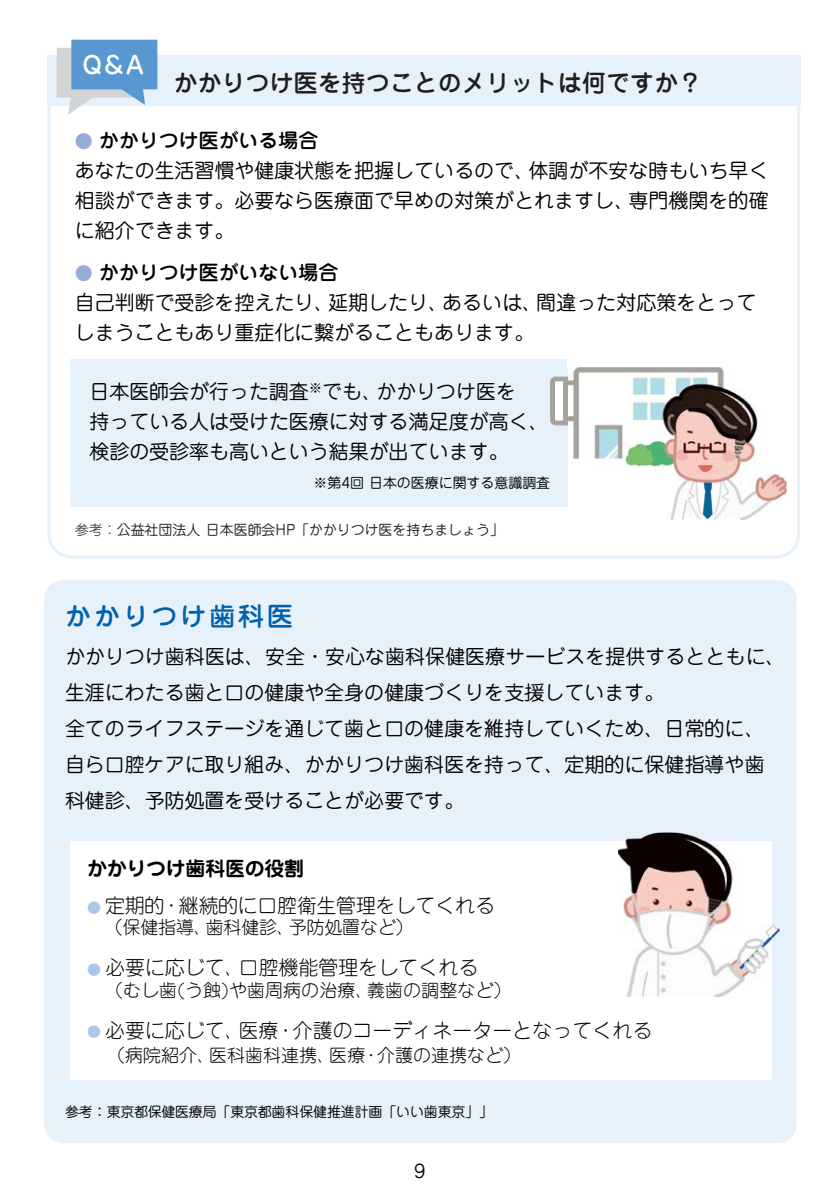
<style>
.page{position:relative;width:840px;height:1191px;background:#fff}
.page>*{position:absolute;margin:0;border:0;box-sizing:border-box;transform-origin:0 0}
.t1{font:500 26px "Jun 34 Pro";letter-spacing:.115em;color:#0061af}
.t2{font:500 24px "Jun 34 Pro";color:#201e1e}
.t3{font:500 24px "Jun 34 Pro";color:#fff}
.t4{font:20px/30px "Jun 201 Pro";color:#000}
.t5{font:300 20px "Jun 101 Pro";color:#000}
.t6{font:500 20px "Jun 34 Pro";color:#000}
.t7{font:700 20px "Jun 501 Pro";letter-spacing:-.01em;color:#000}
.t8{font:300 18px "Jun 101 Pro";color:#000}
.t9{font:18px "Jun 201 Pro";color:#000}
.t10{font:14px "Jun 201 Pro";color:#000}
.t11{font:14px "Jun 201 Pro";color:#201e1e}
.s1{font-size:18px;color:#97acd8}
.s2{font-family:"Jun 101 Pro";font-weight:300}
.s3{font-size:14px;color:#a8c8e9}
</style>
<div class="page">
<div style="left:44px;top:580px;width:752px;height:563px;background:#e7f1fa;border-radius:19px"></div>
<div style="left:71px;top:841px;width:700px;height:239px;background:#fff"></div>
<img style="left:625px;top:832px;width:154px;height:164px">
<img style="left:618px;top:841px;width:153px;height:155px">
<div style="left:71px;top:359px;width:495px;height:148px;background:#e7f1fa"></div>
<div style="left:47px;top:56px;width:752px;height:50px;background:#e7f1fa"></div>
<svg style="left:57px;top:40px;width:100px;height:75px"></svg>
<img style="left:566px;top:367px;width:220px;height:153px">
<img style="left:550px;top:376px;width:16px;height:50px">
<p class="t3" style="left:82px;top:46px;width:63px">Q&amp;A</p>
<p class="t2" style="left:173px;top:64px;width:529px">かかりつけ医を持つことのメリットは何ですか？</p>
<p class="t6" style="left:75px;top:124px;width:245px"><span class="s1">●</span> かかりつけ医がいる場合</p>
<p class="t4" style="left:75px;top:153px;width:694px;text-align:justify">あなたの生活習慣や健康状態を把握しているので、体調が不安な時もいち早く相談ができます。必要なら医療面で早めの対策がとれますし、専門機関を的確に紹介できます。</p>
<p class="t6" style="left:75px;top:256px;width:265px"><span class="s1">●</span> かかりつけ医がいない場合</p>
<p class="t4" style="left:75px;top:285px;width:682px">自己判断で受診を控えたり、延期したり、あるいは、間違った対応策をとってしまうこともあり重症化に繋がることもあります。</p>
<p class="t4" style="left:89px;top:374px;width:460px">日本医師会が行った調査<sup>※</sup>でも、かかりつけ医を<br>持っている人は受けた医療に対する満足度が高く、検診の受診率も高いという結果が出ています。</p>
<p class="t10" style="left:313px;top:472px;width:238px">※第4回日本の医療に関する意識調査</p>
<p class="t11" style="left:75px;top:518px;width:430px"><span class="s2">参考：</span>公益社団法人日本医師会HP「かかりつけ医を持ちましょう」</p>
<h1 class="t1" style="left:65px;top:595px;width:229px">かかりつけ歯科医</h1>
<p class="t4" style="left:65px;top:636px;width:721px;line-height:36px">かかりつけ歯科医は、安全・安心な歯科保健医療サービスを提供するとともに、生涯にわたる歯と口の健康や全身の健康づくりを支援しています。<br>全てのライフステージを通じて歯と口の健康を維持していくため、日常的に、自ら口腔ケアに取り組み、かかりつけ歯科医を持って、定期的に保健指導や歯科健診、予防処置を受けることが必要です。</p>
<p class="t7" style="left:87px;top:852px;width:218px">かかりつけ歯科医の役割</p>
<p class="t5" style="left:87px;top:889px;width:409px"><span class="s3">●</span> 定期的・継続的に口腔衛生管理をしてくれる</p>
<p class="t8" style="left:105px;top:913px;width:310px">（保健指導、歯科健診、予防処置など）</p>
<p class="t5" style="left:87px;top:951px;width:392px"><span class="s3">●</span> 必要に応じて、口腔機能管理をしてくれる</p>
<p class="t8" style="left:105px;top:975px;width:407px">（むし歯(う蝕)や歯周病の治療、義歯の調整など）</p>
<p class="t5" style="left:87px;top:1014px;width:566px"><span class="s3">●</span> 必要に応じて、医療・介護のコーディネーターとなってくれる</p>
<p class="t8" style="left:107px;top:1040px;width:415px">（病院紹介、医科歯科連携、医療・介護の連携など）</p>
<p class="t10" style="left:65px;top:1100px;width:429px">参考：東京都保健医療局「東京都歯科保健推進計画「いい歯東京」」</p>
<p class="t9" style="left:414px;top:1156px;width:13px">9</p>
</div>
